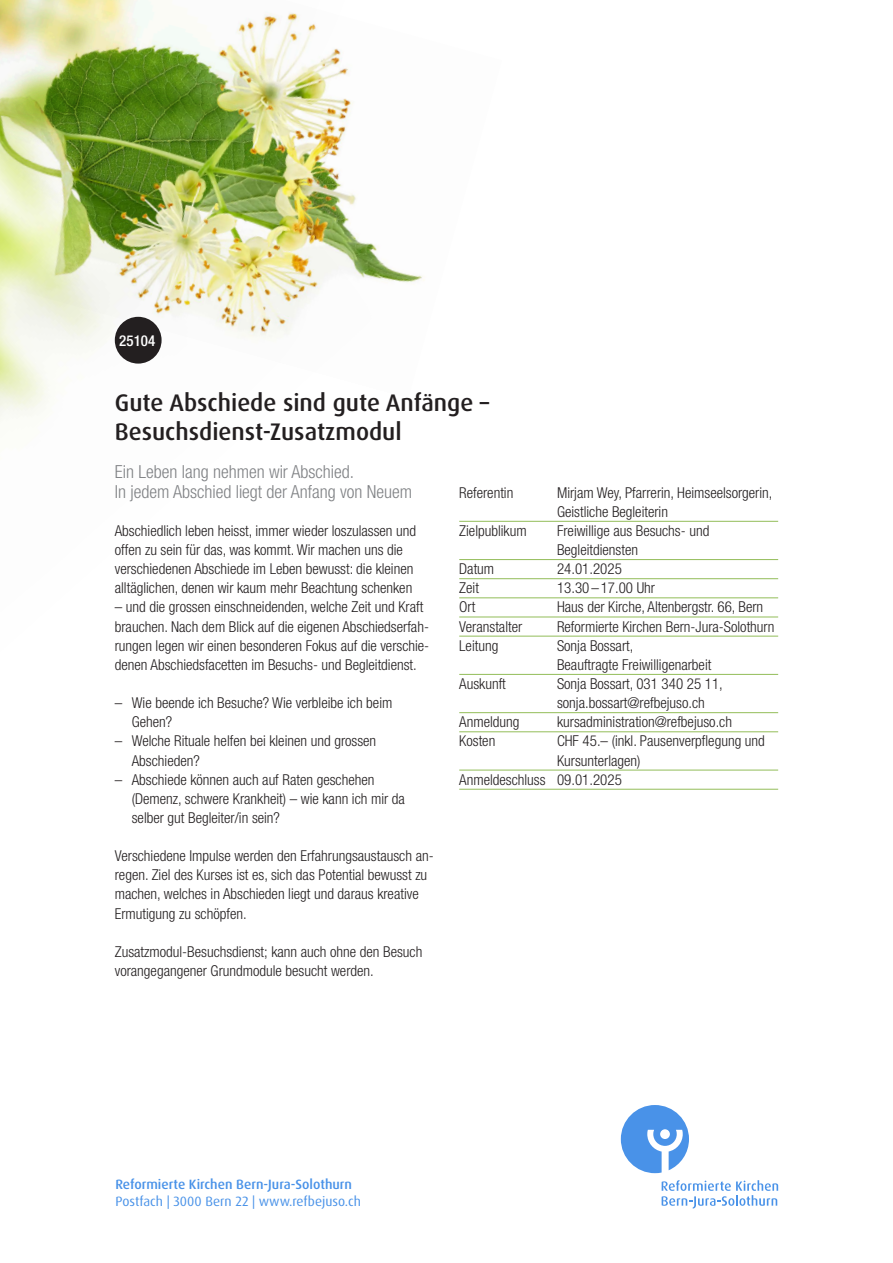
<style>
.page{position:relative;width:893px;height:1263px;background:#fff}
.page>*{position:absolute;margin:0;border:0;box-sizing:border-box;transform-origin:0 0}
.t1{font:500 24px/28.7px "Dax Pro";color:#231f20}
.t2{font:300 condensed 18px/19.2px "Helvetica Neue LT Std";color:#808285}
.t3{font:300 condensed 15px/19.2px "Helvetica Neue LT Std";color:#231f20}
.t4{font:500 condensed 15px "Helvetica Neue LT Std";color:#fff}
.t5{font:500 13.5px "Dax Pro";color:#4992e8}
.t6{font:13.5px "Dax Pro";color:#4992e8}
</style>
<div class="page">
<img style="left:0;top:0;width:377px;height:422px">
<svg style="left:621px;top:1105px;width:68px;height:68px"></svg>
<svg style="left:662px;top:1180px;width:116px;height:28px"></svg>
<hr style="left:459px;top:521px;width:319px;height:1px;background:#93bd59">
<hr style="left:459px;top:559px;width:319px;height:1px;background:#93bd59">
<hr style="left:459px;top:578px;width:319px;height:1px;background:#93bd59">
<hr style="left:459px;top:597px;width:319px;height:1px;background:#93bd59">
<hr style="left:459px;top:617px;width:319px;height:1px;background:#93bd59">
<hr style="left:459px;top:636px;width:319px;height:1px;background:#93bd59">
<hr style="left:459px;top:674px;width:319px;height:1px;background:#93bd59">
<hr style="left:459px;top:712px;width:319px;height:1px;background:#93bd59">
<hr style="left:459px;top:731px;width:319px;height:1px;background:#93bd59">
<hr style="left:459px;top:770px;width:319px;height:1px;background:#93bd59">
<hr style="left:459px;top:789px;width:319px;height:1px;background:#93bd59">
<div style="left:115px;top:317px;width:47px;height:47px;background:#231f20;border-radius:50%"></div>
<p class="t4" style="left:119px;top:332px;width:37px">25104</p>
<h1 class="t1" style="left:115px;top:390px;width:376px">Gute Abschiede sind gute Anfänge –<br>Besuchsdienst-Zusatzmodul</h1>
<p class="t2" style="left:115px;top:464px;width:299px">Ein Leben lang nehmen wir Abschied.<br>In jedem Abschied liegt der Anfang von Neuem</p>
<p class="t3" style="left:115px;top:522px;width:303px">Abschiedlich leben heisst, immer wieder loszulassen und offen zu sein für das, was kommt. Wir machen uns die verschiedenen Abschiede im Leben bewusst: die kleinen alltäglichen, denen wir kaum mehr Beachtung schenken</p>
<p class="t3" style="left:115px;top:599px;width:316px">– und die grossen einschneidenden, welche Zeit und Kraft brauchen. Nach dem Blick auf die eigenen Abschiedserfah&shy;rungen legen wir einen besonderen Fokus auf die verschie&shy;denen Abschiedsfacetten im Besuchs- und Begleitdienst.</p>
<p class="t3" style="left:132px;top:694px;width:262px;text-indent:-17px">– Wie beende ich Besuche? Wie verbleibe ich beim<br>Gehen?</p>
<p class="t3" style="left:132px;top:733px;width:246px;text-indent:-17px">– Welche Rituale helfen bei kleinen und grossen<br>Abschieden?</p>
<p class="t3" style="left:132px;top:771px;width:275px;text-indent:-17px">– Abschiede können auch auf Raten geschehen (Demenz, schwere Krankheit) – wie kann ich mir da selber gut Begleiter/in sein?</p>
<p class="t3" style="left:115px;top:847px;width:320px">Verschiedene Impulse werden den Erfahrungsaustausch an&shy;regen. Ziel des Kurses ist es, sich das Potential bewusst zu machen, welches in Abschieden liegt und daraus kreative Ermutigung zu schöpfen.</p>
<p class="t3" style="left:115px;top:943px;width:309px">Zusatzmodul-Besuchsdienst; kann auch ohne den Besuch vorangegangener Grundmodule besucht werden.</p>
<p class="t3" style="left:459px;top:484px;width:56px">Referentin</p>
<p class="t3" style="left:557px;top:484px;width:217px">Mirjam Wey, Pfarrerin, Heimseelsorgerin,<br>Geistliche Begleiterin</p>
<p class="t3" style="left:459px;top:522px;width:69px">Zielpublikum</p>
<p class="t3" style="left:557px;top:522px;width:154px">Freiwillige aus Besuchs- und<br>Begleitdiensten</p>
<p class="t3" style="left:459px;top:560px;width:37px">Datum</p>
<p class="t3" style="left:557px;top:560px;width:66px">24.01.2025</p>
<p class="t3" style="left:459px;top:580px;width:21px">Zeit</p>
<p class="t3" style="left:557px;top:580px;width:99px">13.30 – 17.00 Uhr</p>
<p class="t3" style="left:459px;top:599px;width:18px">Ort</p>
<p class="t3" style="left:557px;top:599px;width:208px">Haus der Kirche, Altenbergstr. 66, Bern</p>
<p class="t3" style="left:459px;top:618px;width:65px">Veranstalter</p>
<p class="t3" style="left:557px;top:618px;width:219px">Reformierte Kirchen Bern-Jura-Solothurn</p>
<p class="t3" style="left:459px;top:637px;width:41px">Leitung</p>
<p class="t3" style="left:557px;top:637px;width:156px">Sonja Bossart,<br>Beauftragte Freiwilligenarbeit</p>
<p class="t3" style="left:459px;top:675px;width:48px">Auskunft</p>
<p class="t3" style="left:557px;top:675px;width:167px">Sonja Bossart, 031 340 25 11, sonja.bossart@refbejuso.ch</p>
<p class="t3" style="left:459px;top:713px;width:62px">Anmeldung</p>
<p class="t3" style="left:557px;top:713px;width:176px">kursadministration@refbejuso.ch</p>
<p class="t3" style="left:459px;top:733px;width:38px">Kosten</p>
<p class="t3" style="left:557px;top:733px;width:209px">CHF 45.– (inkl. Pausenverpflegung und</p>
<p class="t3" style="left:557px;top:752px;width:85px">Kursunterlagen)</p>
<p class="t3" style="left:459px;top:771px;width:164px">Anmeldeschluss 09.01.2025</p>
<p class="t5" style="left:115px;top:1178px;width:238px">Reformierte Kirchen Bern-Jura-Solothurn</p>
<p class="t6" style="left:115px;top:1195px;width:247px">Postfach | 3000 Bern 22 | www.refbejuso.ch</p>
</div>
